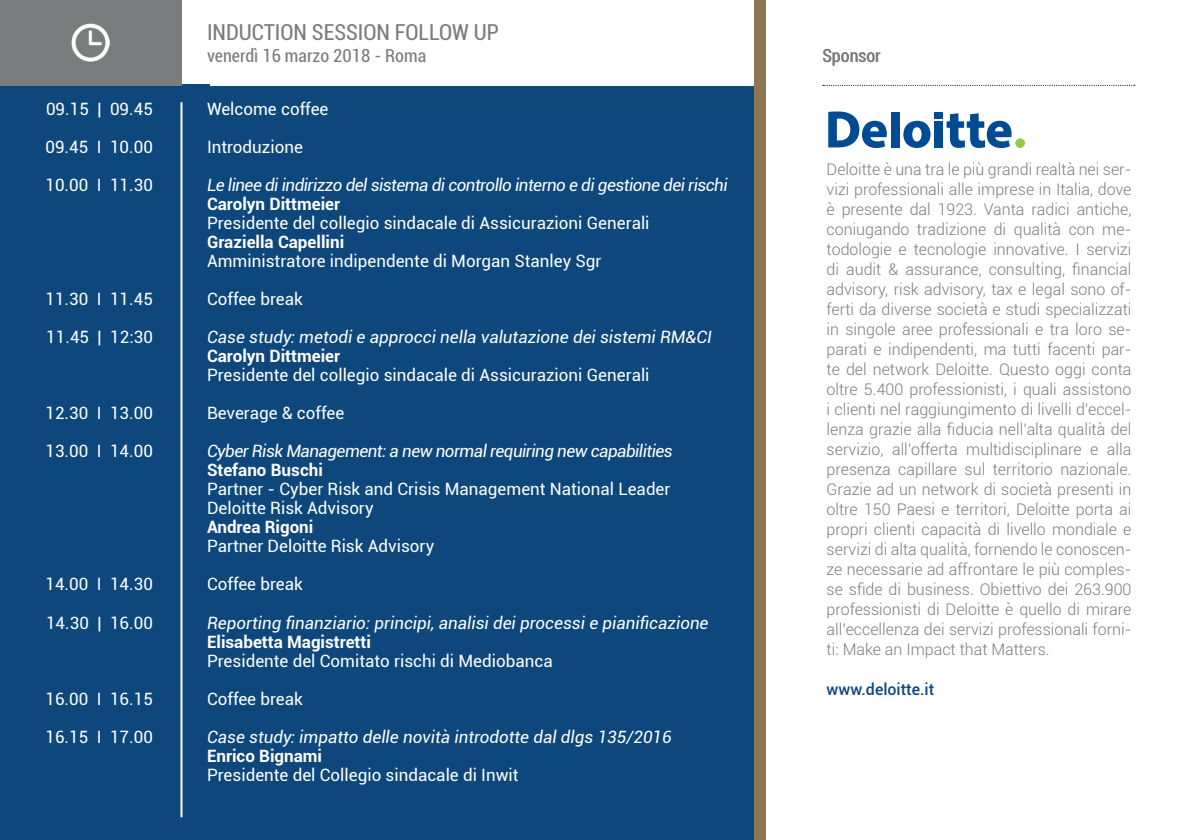
<style>
.page{position:relative;width:1191px;height:840px;background:#fff}
.page>*{position:absolute;margin:0;border:0;box-sizing:border-box;transform-origin:0 0}
.t1{font:condensed 22px "Roboto";color:#7a7c7e}
.t2{font:condensed 18px "Roboto";color:#7a7c7e}
.t3{font:17px/19px "Roboto";color:#fff}
.t4{font:italic 17px "Roboto";color:#fff}
.t5{font:italic 17px "Roboto";letter-spacing:-.03em;color:#fff}
.t6{font:700 17px "Roboto";color:#fff}
.t7{font:300 16px/20px "Roboto";color:#7a7c7e;text-align:justify}
.t8{font:500 16px "Roboto";color:#0d477c}
</style>
<div class="page">
<div style="left:0;top:85px;width:760px;height:754px;background:#0d477c"></div>
<div style="left:0;top:0;width:181px;height:85px;background:#7a7c7e"></div>
<hr style="left:180px;top:102px;width:2px;height:714px;background:#fff">
<img style="left:71px;top:23px;width:39px;height:39px">
<div style="left:754px;top:0;width:11px;height:839px;background:#8d7752"></div>
<svg style="left:823px;top:85px;width:311px;height:1px"></svg>
<div style="left:890px;top:112px;width:9px;height:35px;background:#014a94"></div>
<svg style="left:903px;top:121px;width:27px;height:27px"></svg>
<div style="left:934px;top:121px;width:9px;height:26px;background:#014a94"></div>
<div style="left:934px;top:112px;width:9px;height:7px;background:#014a94"></div>
<svg style="left:946px;top:113px;width:65px;height:35px"></svg>
<div style="left:1015px;top:138px;width:10px;height:10px;background:#97ca49;border-radius:50%"></div>
<svg style="left:828px;top:111px;width:58px;height:37px"></svg>
<p class="t3" style="left:46px;top:99px;width:108px">09.15 | 09.45</p>
<p class="t3" style="left:45px;top:137px;width:109px">09.45 I 10.00</p>
<p class="t3" style="left:45px;top:175px;width:109px">10.00 I 11.30</p>
<p class="t3" style="left:45px;top:289px;width:109px">11.30 I 11.45</p>
<p class="t3" style="left:46px;top:327px;width:108px">11.45 | 12:30</p>
<p class="t3" style="left:45px;top:403px;width:109px">12.30 I 13.00</p>
<p class="t3" style="left:45px;top:441px;width:109px">13.00 I 14.00</p>
<p class="t3" style="left:45px;top:574px;width:109px">14.00 I 14.30</p>
<p class="t3" style="left:46px;top:612px;width:108px">14.30 | 16.00</p>
<p class="t3" style="left:45px;top:688px;width:109px">16.00 I 16.15</p>
<p class="t3" style="left:45px;top:726px;width:109px">16.15 I 17.00</p>
<h1 class="t1" style="left:207px;top:17px;width:293px">INDUCTION SESSION FOLLOW UP</h1>
<p class="t2" style="left:207px;top:43px;width:221px">venerdì 16 marzo 2018 - Roma</p>
<p class="t3" style="left:207px;top:99px;width:123px">Welcome coffee</p>
<p class="t3" style="left:207px;top:137px;width:97px">Introduzione</p>
<p class="t5" style="left:207px;top:173px;width:522px">Le linee di indirizzo del sistema di controllo interno e di gestione dei rischi</p>
<p class="t6" style="left:207px;top:192px;width:135px">Carolyn Dittmeier</p>
<p class="t3" style="left:207px;top:213px;width:444px">Presidente del collegio sindacale di Assicurazioni Generali</p>
<p class="t6" style="left:207px;top:230px;width:139px">Graziella Capellini</p>
<p class="t3" style="left:207px;top:251px;width:396px">Amministratore indipendente di Morgan Stanley Sgr</p>
<p class="t3" style="left:207px;top:289px;width:97px">Coffee break</p>
<p class="t4" style="left:207px;top:325px;width:506px">Case study: metodi e approcci nella valutazione dei sistemi RM&amp;CI</p>
<p class="t6" style="left:207px;top:344px;width:135px">Carolyn Dittmeier</p>
<p class="t3" style="left:207px;top:365px;width:444px">Presidente del collegio sindacale di Assicurazioni Generali</p>
<p class="t3" style="left:207px;top:403px;width:139px">Beverage &amp; coffee</p>
<p class="t5" style="left:207px;top:439px;width:467px">Cyber Risk Management: a new normal requiring new capabilities</p>
<p class="t6" style="left:207px;top:458px;width:117px">Stefano Buschi</p>
<p class="t3" style="left:207px;top:479px;width:465px">Partner - Cyber Risk and Crisis Management National Leader<br>Deloitte Risk Advisory</p>
<p class="t6" style="left:207px;top:515px;width:108px">Andrea Rigoni</p>
<p class="t3" style="left:207px;top:536px;width:229px">Partner Deloitte Risk Advisory</p>
<p class="t3" style="left:207px;top:574px;width:97px">Coffee break</p>
<p class="t4" style="left:207px;top:610px;width:503px">Reporting finanziario: principi, analisi dei processi e pianificazione</p>
<p class="t6" style="left:207px;top:629px;width:165px">Elisabetta Magistretti</p>
<p class="t3" style="left:207px;top:650px;width:347px">Presidente del Comitato rischi di Mediobanca</p>
<p class="t3" style="left:207px;top:688px;width:97px">Coffee break</p>
<p class="t4" style="left:207px;top:724px;width:466px">Case study: impatto delle novità introdotte dal dlgs 135/2016</p>
<p class="t6" style="left:207px;top:743px;width:117px">Enrico Bignami</p>
<p class="t3" style="left:207px;top:764px;width:313px">Presidente del Collegio sindacale di Inwit</p>
<p class="t2" style="left:822px;top:43px;width:60px">Sponsor</p>
<p class="t7" style="left:826px;top:158px;width:306px">Deloitte è una tra le più grandi realtà nei ser&shy;vizi professionali alle imprese in Italia, dove è presente dal 1923. Vanta radici antiche, coniugando tradizione di qualità con me&shy;todologie e tecnologie innovative. I servizi di audit &amp; assurance, consulting, financial advisory, risk advisory, tax e legal sono of&shy;ferti da diverse società e studi specializzati in singole aree professionali e tra loro se&shy;parati e indipendenti, ma tutti facenti par&shy;te del network Deloitte. Questo oggi conta oltre 5.400 professionisti, i quali assistono i clienti nel raggiungimento di livelli d’eccel&shy;lenza grazie alla fiducia nell’alta qualità del servizio, all’offerta multidisciplinare e alla presenza capillare sul territorio nazionale.<br>Grazie ad un network di società presenti in oltre 150 Paesi e territori, Deloitte porta ai propri clienti capacità di livello mondiale e servizi di alta qualità, fornendo le conoscen&shy;ze necessarie ad affrontare le più comples&shy;se sfide di business. Obiettivo dei 263.900 professionisti di Deloitte è quello di mirare all’eccellenza dei servizi professionali forni&shy;ti: Make an Impact that Matters.</p>
<p class="t8" style="left:826px;top:677px;width:109px">www.deloitte.it</p>
</div>
